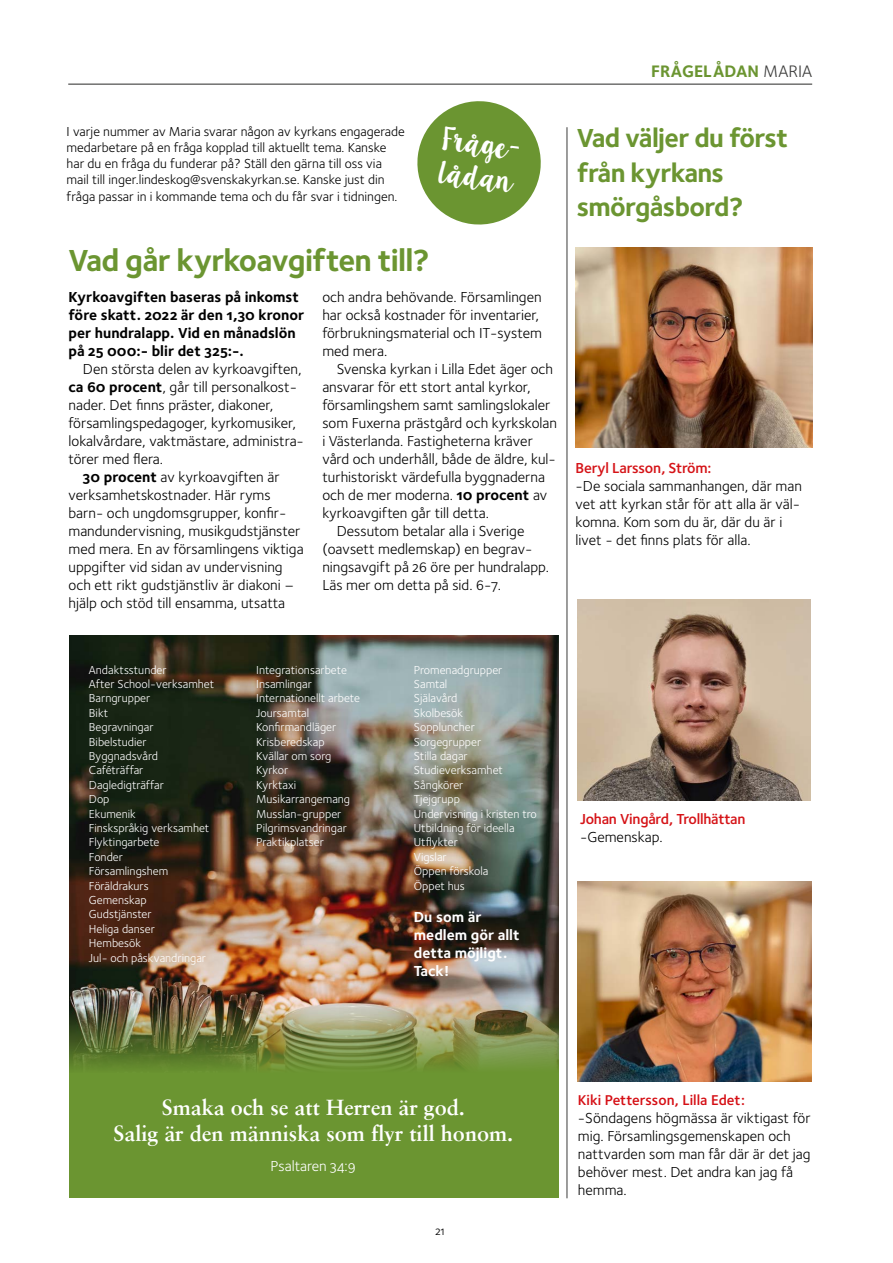
<style>
.page{position:relative;width:893px;height:1263px;background:#fff}
.page>*{position:absolute;margin:0;border:0;box-sizing:border-box;transform-origin:0 0}
.t1{font:31.5px "Foundry Sterling Bold OSF";letter-spacing:-.025em;color:#6b9531}
.t2{font:27px/34.5px "Foundry Sterling Bold OSF";letter-spacing:-.025em;color:#6b9531}
.t3{font:26.55px/32.5px "Lilly Belle";color:#fff}
.t4{font:21.75px/26.1px "Sabon Bold Os F";color:#fff;text-align:center}
.t5{font:17.25px "Foundry Sterling Bold OSF";color:#6b9531}
.t6{font:15px/18px "Foundry Sterling Book OSF";color:#000}
.t7{font:15px/18px "Foundry Sterling Bold OSF";color:#000}
.t8{font:15px "Foundry Sterling Demi OSF";letter-spacing:-.015em;color:#d51317}
.t9{font:15px/18px "Foundry Sterling Bold OSF";color:#fff}
.t10{font:15px "Foundry Sterling Book OSF";color:#fff}
.t11{font:14.7px "Foundry Sterling Demi OSF";color:#d50e14}
.t12{font:13.5px/16.2px "Foundry Sterling Book OSF";color:#000}
.t13{font:12.3px "Foundry Sterling Book OSF";color:#000}
.t14{font:12px/14.4px "Foundry Sterling Book OSF";color:#fff}
.s1{font-family:"Foundry Sterling Bold OSF"}
.s2{font-family:"Foundry Sterling Book OSF";color:#3c3c3b}
</style>
<div class="page">
<div style="left:69px;top:908px;width:489px;height:290px;background:#6b9531"></div>
<img style="left:69px;top:636px;width:489px;height:433px">
<img style="left:578px;top:600px;width:232px;height:200px">
<hr style="left:567px;top:127px;width:1px;height:1071px;background:#3c3c3b">
<svg style="left:417px;top:101px;width:124px;height:124px"></svg>
<hr style="left:68px;top:84px;width:744px;height:1px;background:#282827">
<img style="left:576px;top:247px;width:237px;height:201px">
<img style="left:578px;top:881px;width:234px;height:201px">
<p class="t12" style="left:67px;top:123px;width:340px">I varje nummer av Maria svarar någon av kyrkans engagerade medarbetare på en fråga kopplad till aktuellt tema. Kanske har du en fråga du funderar på? Ställ den gärna till oss via mail till inger.lindeskog@svenskakyrkan.se. Kanske just din fråga passar in i kommande tema och du får svar i tidningen.</p>
<h3 class="t3" style="left:444px;top:123px;width:83px;rotate:7deg">Fråge&shy;lådan</h3>
<h1 class="t1" style="left:69px;top:239px;width:363px">Vad går kyrkoavgiften till?</h1>
<p class="t7" style="left:69px;top:287px;width:237px">Kyrkoavgiften baseras på inkomst före skatt. 2022 är den 1,30 kronor per hundralapp. Vid en månadslön på 25 000:- blir det 325:-.</p>
<p class="t6" style="left:83px;top:359px;width:220px">Den största delen av kyrkoavgiften,</p>
<p class="t6" style="left:69px;top:377px;width:230px"><span class="s1">ca 60 procent</span>, går till personalkost-</p>
<p class="t6" style="left:69px;top:395px;width:206px">nader. Det finns präster, diakoner,</p>
<p class="t6" style="left:69px;top:413px;width:229px">församlingspedagoger, kyrkomusiker,</p>
<p class="t6" style="left:69px;top:431px;width:237px">lokalvårdare, vaktmästare, administra-</p>
<p class="t6" style="left:69px;top:449px;width:96px">törer med flera.</p>
<p class="t6" style="left:83px;top:467px;width:198px"><span class="s1">30 procent</span> av kyrkoavgiften är</p>
<p class="t6" style="left:69px;top:485px;width:204px">verksamhetskostnader. Här ryms</p>
<p class="t6" style="left:69px;top:503px;width:219px">barn- och ungdomsgrupper, konfir-</p>
<p class="t6" style="left:69px;top:521px;width:233px">mandundervisning, musikgudstjänster</p>
<p class="t6" style="left:69px;top:539px;width:237px">med mera. En av församlingens viktiga</p>
<p class="t6" style="left:69px;top:557px;width:216px">uppgifter vid sidan av undervisning</p>
<p class="t6" style="left:69px;top:575px;width:227px">och ett rikt gudstjänstliv är diakoni –</p>
<p class="t6" style="left:69px;top:593px;width:218px">hjälp och stöd till ensamma, utsatta</p>
<p class="t6" style="left:322px;top:287px;width:221px">och andra behövande. Församlingen har också kostnader för inventarier, förbrukningsmaterial och IT-system med mera.</p>
<p class="t6" style="left:337px;top:359px;width:218px">Svenska kyrkan i Lilla Edet äger och</p>
<p class="t6" style="left:322px;top:377px;width:210px">ansvarar för ett stort antal kyrkor,</p>
<p class="t6" style="left:322px;top:395px;width:230px">församlingshem samt samlingslokaler</p>
<p class="t6" style="left:322px;top:413px;width:236px">som Fuxerna prästgård och kyrkskolan</p>
<p class="t6" style="left:322px;top:431px;width:212px">i Västerlanda. Fastigheterna kräver</p>
<p class="t6" style="left:322px;top:449px;width:235px">vård och underhåll, både de äldre, kul-</p>
<p class="t6" style="left:322px;top:467px;width:224px">turhistoriskt värdefulla byggnaderna</p>
<p class="t6" style="left:322px;top:485px;width:227px">och de mer moderna. <span class="s1">10 procent</span> av</p>
<p class="t6" style="left:322px;top:503px;width:168px">kyrkoavgiften går till detta.</p>
<p class="t6" style="left:337px;top:521px;width:189px">Dessutom betalar alla i Sverige</p>
<p class="t6" style="left:322px;top:539px;width:212px">(oavsett medlemskap) en begrav-</p>
<p class="t6" style="left:322px;top:557px;width:228px">ningsavgift på 26 öre per hundralapp.</p>
<p class="t6" style="left:322px;top:575px;width:180px">Läs mer om detta på sid. 6-7.</p>
<p class="t5" style="left:651px;top:59px;width:162px">FRÅGELÅDAN <span class="s2">MARIA</span></p>
<h2 class="t2" style="left:577px;top:120px;width:213px">Vad väljer du först från kyrkans smörgåsbord?</h2>
<p class="t8" style="left:576px;top:458px;width:137px">Beryl Larsson, Ström:</p>
<p class="t6" style="left:576px;top:477px;width:228px">-De sociala sammanhangen, där man vet att kyrkan står för att alla är väl&shy;komna. Kom som du är, där du är i livet - det finns plats för alla.</p>
<p class="t14" style="left:89px;top:662px;width:127px">Andaktsstunder<br>After School-verksamhet<br>Barngrupper<br>Bikt<br>Begravningar<br>Bibelstudier<br>Byggnadsvård<br>Caféträffar<br>Dagledigträffar<br>Dop<br>Ekumenik<br>Finskspråkig verksamhet<br>Flyktingarbete<br>Fonder<br>Församlingshem<br>Föräldrakurs<br>Gemenskap<br>Gudstjänster<br>Heliga danser<br>Hembesök<br>Jul- och påskvandringar</p>
<p class="t14" style="left:256px;top:662px;width:105px">Integrationsarbete<br>Insamlingar<br>Internationellt arbete<br>Joursamtal<br>Konfirmandläger<br>Krisberedskap<br>Kvällar om sorg<br>Kyrkor<br>Kyrktaxi<br>Musikarrangemang<br>Musslan-grupper<br>Pilgrimsvandringar<br>Praktikplatser</p>
<p class="t14" style="left:414px;top:662px;width:125px">Promenadgrupper<br>Samtal<br>Själavård<br>Skolbesök<br>Soppluncher<br>Sorgegrupper<br>Stilla dagar<br>Studieverksamhet<br>Sångkörer<br>Tjejgrupp<br>Undervisning i kristen tro<br>Utbildning för ideella<br>Utflykter<br>Vigslar<br>Öppen förskola<br>Öppet hus</p>
<p class="t9" style="left:414px;top:908px;width:107px">Du som är medlem gör allt detta möjligt.<br>Tack!</p>
<p class="t8" style="left:580px;top:808px;width:167px">Johan Vingård, Trollhättan</p>
<p class="t6" style="left:580px;top:827px;width:84px">-Gemenskap.</p>
<h3 class="t4" style="left:114px;top:1094px;width:401px">Smaka och se att Herren är god.<br>Salig är den människa som flyr till honom.</h3>
<p class="t10" style="left:270px;top:1155px;width:87px">Psaltaren 34:9</p>
<p class="t13" style="left:435px;top:1222px;width:11px">21</p>
<p class="t11" style="left:578px;top:1089px;width:169px">Kiki Pettersson, Lilla Edet:</p>
<p class="t6" style="left:578px;top:1108px;width:234px">-Söndagens högmässa är viktigast för mig. Församlingsgemenskapen och nattvarden som man får där är det jag behöver mest. Det andra kan jag få hemma.</p>
</div>
